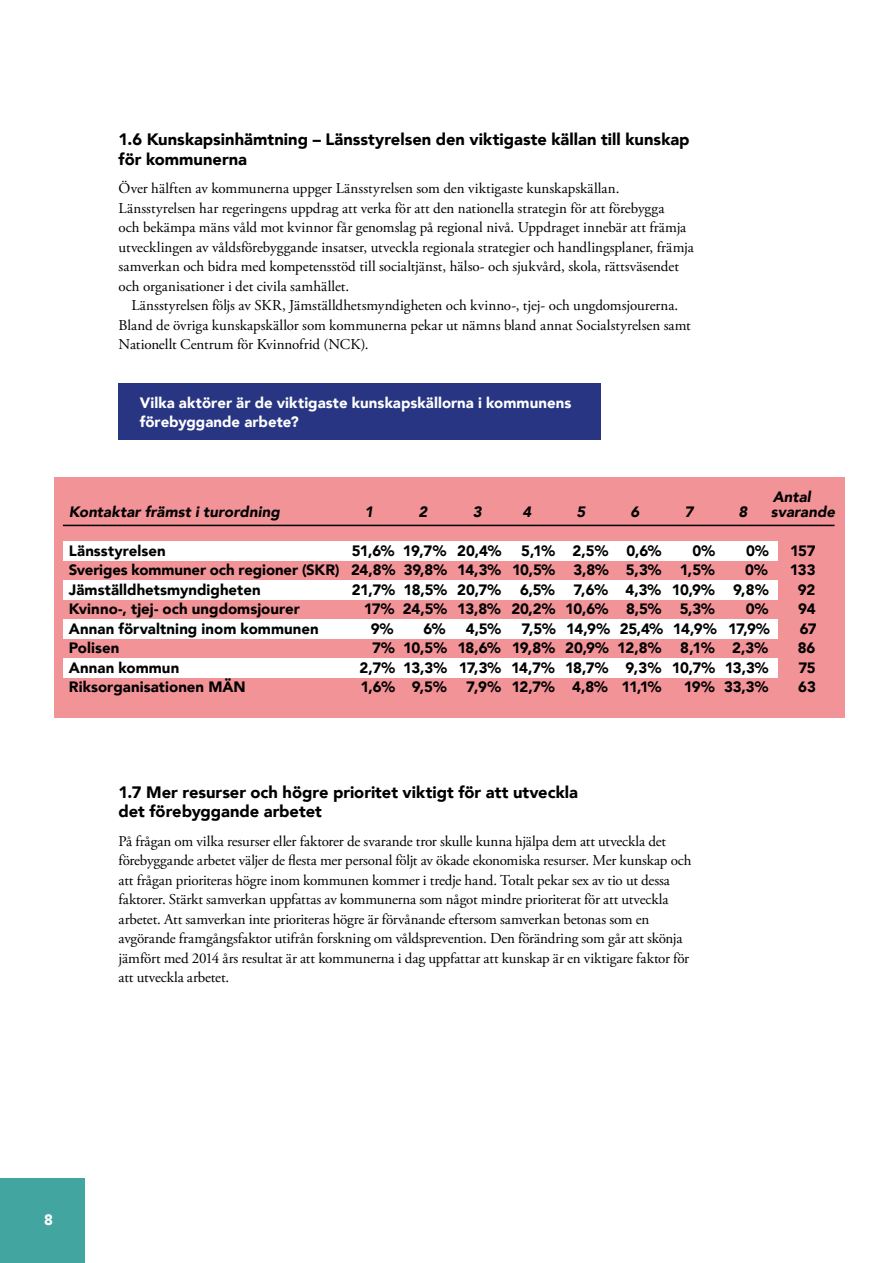
<style>
.page{position:relative;width:893px;height:1263px;background:#fff}
.page>*{position:absolute;margin:0;border:0;box-sizing:border-box;transform-origin:0 0}
.t1{font:900 16.5px/19.5px "Avenir";color:#000}
.t2{font:15px/19.5px "Adobe Garamond Pro";letter-spacing:-.005em;color:#000}
.t3{font:900 15px "Avenir";color:#000}
.t4{font:900 15px/19.5px "Avenir";letter-spacing:.005em;color:#fff}
.t5{font:italic 900 15px "Avenir";letter-spacing:.005em;color:#000}
.t6{font:900 15px "Avenir";letter-spacing:-.05em;color:#000}
</style>
<div class="page">
<div style="left:0;top:1178px;width:85px;height:85px;background:#43a5a0"></div>
<div style="left:54px;top:477px;width:791px;height:241px;background:#f29398"></div>
<div style="left:63px;top:541px;width:714px;height:19px;background:#fff"></div>
<div style="left:63px;top:580px;width:714px;height:20px;background:#fff"></div>
<div style="left:63px;top:658px;width:714px;height:20px;background:#fff"></div>
<div style="left:63px;top:619px;width:714px;height:20px;background:#fff"></div>
<div style="left:119px;top:383px;width:482px;height:57px;background:#283583"></div>
<hr style="left:63px;top:525px;width:771px;height:1px;background:#000">
<p class="t1" style="left:119px;top:129px;width:572px">1.6 Kunskapsinhämtning – Länsstyrelsen den viktigaste källan till kunskap för kommunerna</p>
<p class="t2" style="left:119px;top:179px;width:577px">Över hälften av kommunerna uppger Länsstyrelsen som den viktigaste kunskapskällan.<br>Länsstyrelsen har regeringens uppdrag att verka för att den nationella strategin för att förebygga<br>och bekämpa mäns våld mot kvinnor får genomslag på regional nivå. Uppdraget innebär att främja utvecklingen av våldsförebyggande insatser, utveckla regionala strategier och handlingsplaner, främja samverkan och bidra med kompetensstöd till socialtjänst, hälso- och sjukvård, skola, rättsväsendet och organisationer i det civila samhället.</p>
<p class="t2" style="left:119px;top:296px;width:574px;text-indent:13px">Länsstyrelsen följs av SKR, Jämställdhetsmyndigheten och kvinno-, tjej- och ungdomsjourerna.<br>Bland de övriga kunskapskällor som kommunerna pekar ut nämns bland annat Socialstyrelsen samt<br>Nationellt Centrum för Kvinnofrid (NCK).</p>
<p class="t4" style="left:140px;top:392px;width:433px">Vilka aktörer är de viktigaste kunskapskällorna i kommunens förebyggande arbete?</p>
<p class="t5" style="left:773px;top:484px;width:40px">Antal</p>
<p class="t5" style="left:69px;top:499px;width:212px">Kontaktar främst i turordning</p>
<p class="t5" style="left:365px;top:499px;width:10px">1</p>
<p class="t5" style="left:419px;top:499px;width:10px">2</p>
<p class="t5" style="left:473px;top:499px;width:10px">3</p>
<p class="t5" style="left:522px;top:499px;width:10px">4</p>
<p class="t5" style="left:576px;top:499px;width:10px">5</p>
<p class="t5" style="left:630px;top:499px;width:10px">6</p>
<p class="t5" style="left:684px;top:499px;width:10px">7</p>
<p class="t5" style="left:738px;top:499px;width:10px">8</p>
<p class="t5" style="left:771px;top:499px;width:66px">svarande</p>
<p class="t3" style="left:69px;top:538px;width:98px">Länsstyrelsen</p>
<p class="t3" style="left:352px;top:538px;width:151px">51,6% 19,7% 20,4%</p>
<p class="t3" style="left:521px;top:538px;width:142px">5,1% 2,5% 0,6%</p>
<p class="t3" style="left:692px;top:538px;width:24px">0%</p>
<p class="t3" style="left:746px;top:538px;width:24px">0%</p>
<p class="t3" style="left:790px;top:538px;width:27px">157</p>
<p class="t3" style="left:69px;top:557px;width:647px">Sveriges kommuner och regioner (SKR) 24,8% 39,8% 14,3% 10,5% 3,8% 5,3% 1,5%</p>
<p class="t3" style="left:745px;top:557px;width:24px">0%</p>
<p class="t3" style="left:790px;top:557px;width:27px">133</p>
<p class="t3" style="left:69px;top:577px;width:193px">Jämställdhetsmyndigheten</p>
<p class="t3" style="left:352px;top:577px;width:151px">21,7% 18,5% 20,7%</p>
<p class="t3" style="left:520px;top:577px;width:250px">6,5% 7,6% 4,3% 10,9% 9,8%</p>
<p class="t3" style="left:798px;top:577px;width:19px">92</p>
<p class="t3" style="left:69px;top:596px;width:233px">Kvinno-, tjej- och ungdomsjourer</p>
<p class="t3" style="left:364px;top:596px;width:353px">17% 24,5% 13,8% 20,2% 10,6% 8,5% 5,3%</p>
<p class="t3" style="left:746px;top:596px;width:24px">0%</p>
<p class="t3" style="left:798px;top:596px;width:19px">94</p>
<p class="t3" style="left:69px;top:616px;width:251px">Annan förvaltning inom kommunen</p>
<p class="t3" style="left:371px;top:616px;width:24px">9%</p>
<p class="t3" style="left:423px;top:616px;width:24px">6%</p>
<p class="t3" style="left:466px;top:616px;width:37px">4,5%</p>
<p class="t3" style="left:522px;top:616px;width:250px">7,5% 14,9% 25,4% 14,9% 17,9%</p>
<p class="t3" style="left:800px;top:616px;width:18px">67</p>
<p class="t3" style="left:69px;top:635px;width:52px">Polisen</p>
<p class="t3" style="left:372px;top:635px;width:291px">7% 10,5% 18,6% 19,8% 20,9% 12,8%</p>
<p class="t3" style="left:680px;top:635px;width:89px">8,1% 2,3%</p>
<p class="t3" style="left:798px;top:635px;width:19px">86</p>
<p class="t3" style="left:69px;top:655px;width:112px">Annan kommun</p>
<p class="t6" style="left:360px;top:655px;width:410px">2,7% 13,3% 17,3% 14,7% 18,7% 9,3% 10,7% 13,3%</p>
<p class="t3" style="left:798px;top:655px;width:19px">75</p>
<p class="t3" style="left:69px;top:674px;width:178px">Riksorganisationen MÄN</p>
<p class="t3" style="left:360px;top:674px;width:88px">1,6% 9,5%</p>
<p class="t3" style="left:466px;top:674px;width:197px">7,9% 12,7% 4,8% 11,1%</p>
<p class="t3" style="left:684px;top:674px;width:86px">19% 33,3%</p>
<p class="t3" style="left:798px;top:674px;width:19px">63</p>
<p class="t1" style="left:119px;top:782px;width:461px">1.7 Mer resurser och högre prioritet viktigt för att utveckla det förebyggande arbetet</p>
<p class="t2" style="left:119px;top:832px;width:574px">På frågan om vilka resurser eller faktorer de svarande tror skulle kunna hjälpa dem att utveckla det förebyggande arbetet väljer de flesta mer personal följt av ökade ekonomiska resurser. Mer kunskap och att frågan prioriteras högre inom kommunen kommer i tredje hand. Totalt pekar sex av tio ut dessa faktorer. Stärkt samverkan uppfattas av kommunerna som något mindre prioriterat för att utveckla arbetet. Att samverkan inte prioriteras högre är förvånande eftersom samverkan betonas som en avgörande framgångsfaktor utifrån forskning om våldsprevention. Den förändring som går att skönja jämfört med 2014 års resultat är att kommunerna i dag uppfattar att kunskap är en viktigare faktor för att utveckla arbetet.</p>
<p class="t4" style="left:44px;top:1209px;width:10px">8</p>
</div>
